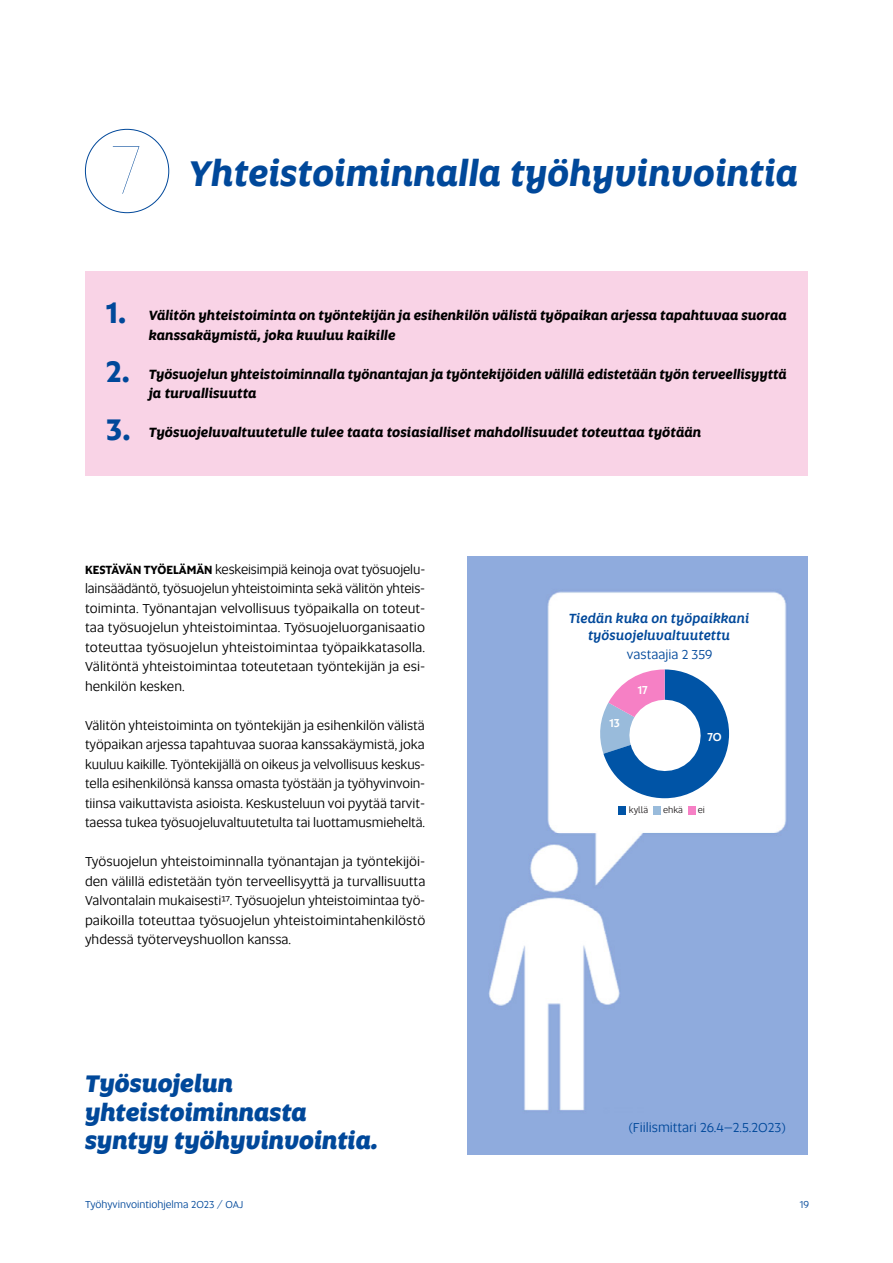
<style>
.page{position:relative;width:893px;height:1263px;background:#fff}
.page>*{position:absolute;margin:0;border:0;box-sizing:border-box;transform-origin:0 0}
.t1{font:italic 700 36px "Altis";color:#00489a}
.t2{font:700 30px "Altis";color:#00489a}
.t3{font:italic 800 24px/28.5px "Altis";color:#00489a}
.t4{font:13.5px/19.5px "Altis";color:#000;text-align:justify}
.t5{font:italic 700 13.5px/19.5px "Altis";color:#000}
.t6{font:italic 500 13.5px/16.5px "Altis";color:#00489a;text-align:center}
.t7{font:13.5px "Altis";color:#00489a}
.t8{font:500 11.7px "Altis";color:#fff}
.t9{font:10.5px "Altis";color:#00489a}
.t10{font:9.15px "Altis";color:#231f20}
.s1{font-weight:100;font-style:normal;font-size:74.1px}
.s2{font-weight:700;font-size:12px}
</style>
<div class="page">
<div style="left:85px;top:272px;width:723px;height:204px;background:#f9d3e6"></div>
<img style="left:468px;top:557px;width:340px;height:597px">
<div style="left:618px;top:806px;width:8px;height:9px;background:#0054a6"></div>
<div style="left:688px;top:806px;width:8px;height:9px;background:#f680c5"></div>
<div style="left:653px;top:806px;width:8px;height:9px;background:#99bbdb"></div>
<svg style="left:598px;top:669px;width:131px;height:129px"></svg>
<h1 class="t1" style="left:111px;top:146px;width:688px"><span class="s1">7</span> Yhteistoiminnalla työhyvinvointia</h1>
<h2 class="t2" style="left:106px;top:290px;width:21px">1.</h2>
<p class="t5" style="left:149px;top:305px;width:639px">Välitön yhteistoiminta on työntekijän ja esihenkilön välistä työpaikan arjessa tapahtuvaa suoraa kanssakäymistä, joka kuuluu kaikille</p>
<h2 class="t2" style="left:106px;top:349px;width:25px">2.</h2>
<p class="t5" style="left:149px;top:364px;width:639px">Työsuojelun yhteistoiminnalla työnantajan ja työntekijöiden välillä edistetään työn terveellisyyttä ja turvallisuutta</p>
<h2 class="t2" style="left:106px;top:407px;width:26px">3.</h2>
<p class="t5" style="left:149px;top:422px;width:554px">Työsuojeluvaltuutetulle tulee taata tosiasialliset mahdollisuudet toteuttaa työtään</p>
<p class="t4" style="left:85px;top:559px;width:342px"><span class="s2">KESTÄVÄN TYÖELÄMÄN</span> keskeisimpiä keinoja ovat työsuojelu&shy;lainsäädäntö, työsuojelun yhteistoiminta sekä välitön yhteis&shy;toiminta. Työnantajan velvollisuus työpaikalla on toteut&shy;taa työsuojelun yhteistoimintaa. Työsuojeluorganisaatio toteuttaa työsuojelun yhteistoimintaa työpaikkatasolla.<br>Välitöntä yhteistoimintaa toteutetaan työntekijän ja esi&shy;henkilön kesken.</p>
<p class="t4" style="left:85px;top:715px;width:342px">Välitön yhteistoiminta on työntekijän ja esihenkilön välistä työpaikan arjessa tapahtuvaa suoraa kanssakäymistä, joka kuuluu kaikille. Työntekijällä on oikeus ja velvollisuus keskus&shy;tella esihenkilönsä kanssa omasta työstään ja työhyvinvoin&shy;tiinsa vaikuttavista asioista. Keskusteluun voi pyytää tarvit&shy;taessa tukea työsuojeluvaltuutetulta tai luottamusmieheltä.</p>
<p class="t4" style="left:85px;top:851px;width:342px">Työsuojelun yhteistoiminnalla työnantajan ja työntekijöi&shy;den välillä edistetään työn terveellisyyttä ja turvallisuutta Valvontalain mukaisesti17. Työsuojelun yhteistoimintaa työ&shy;paikoilla toteuttaa työsuojelun yhteistoimintahenkilöstö yhdessä työterveyshuollon kanssa.</p>
<h3 class="t3" style="left:85px;top:1068px;width:295px">Työsuojelun yhteistoiminnasta syntyy työhyvinvointia.</h3>
<p class="t6" style="left:569px;top:610px;width:182px">Tiedän kuka on työpaikkani työsuojeluvaltuutettu</p>
<p class="t7" style="left:627px;top:645px;width:87px">vastaajia 2 359</p>
<p class="t8" style="left:609px;top:715px;width:12px">13</p>
<p class="t8" style="left:638px;top:681px;width:11px">17</p>
<p class="t8" style="left:707px;top:728px;width:16px">70</p>
<p class="t10" style="left:629px;top:803px;width:21px">kyllä</p>
<p class="t10" style="left:663px;top:804px;width:21px">ehkä</p>
<p class="t10" style="left:698px;top:803px;width:9px">ei</p>
<p class="t7" style="left:629px;top:1118px;width:158px">(Fiilismittari 26.4–2.5.2023)</p>
<p class="t9" style="left:85px;top:1197px;width:160px">Työhyvinvointiohjelma 2023 / OAJ</p>
<p class="t9" style="left:800px;top:1197px;width:11px">19</p>
</div>
